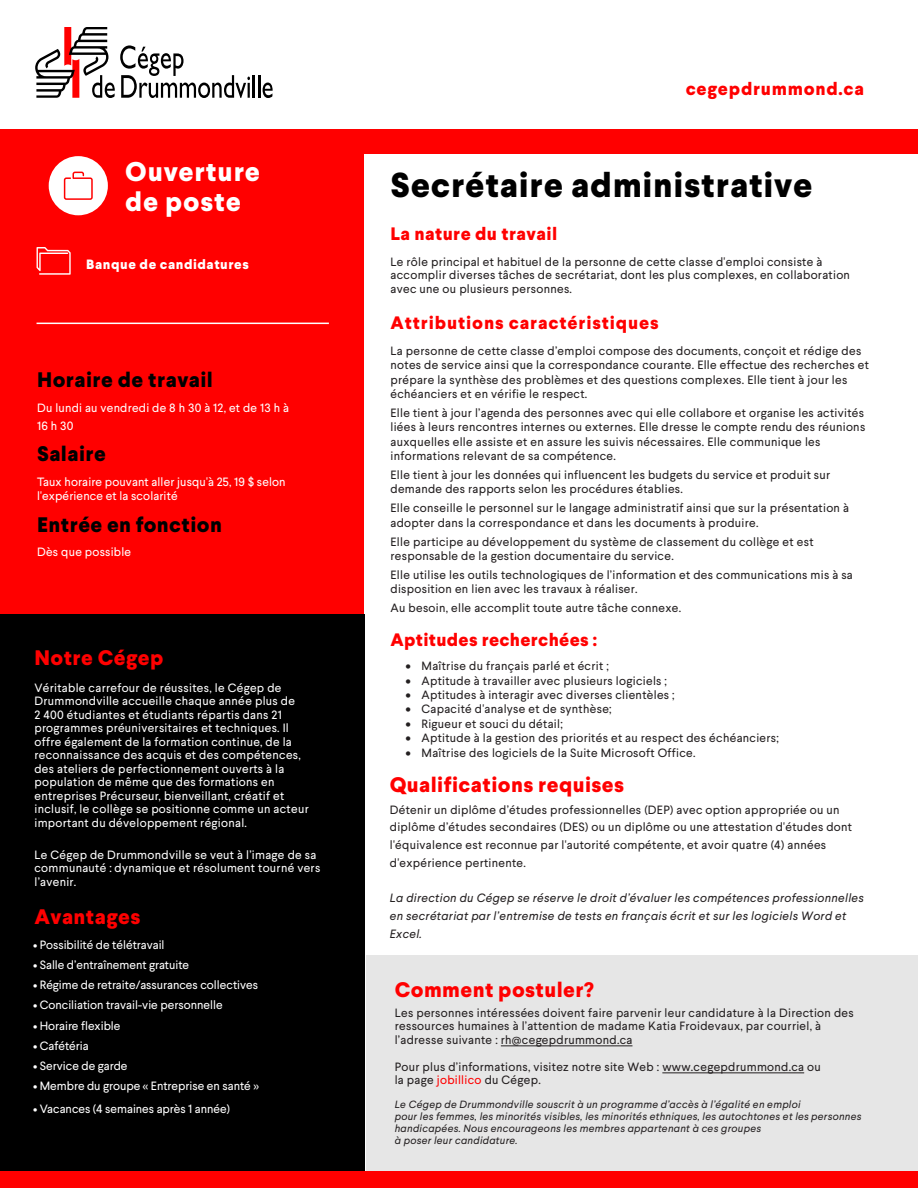
<style>
.page{position:relative;width:918px;height:1188px;background:#fff}
.page>*{position:absolute;margin:0;border:0;box-sizing:border-box;transform-origin:0 0}
.t1{font:800 34.5px "Larsseit";letter-spacing:.02em;color:#000}
.t2{font:800 27px/30px "Larsseit";letter-spacing:.03em;color:#fff}
.t3{font:800 21px "Larsseit";letter-spacing:.02em;color:#f00}
.t4{font:800 21px "Larsseit";letter-spacing:.02em;color:#000}
.t5{font:800 18px "Larsseit";letter-spacing:.04em;color:#f00}
.t6{font:800 18px "Larsseit";letter-spacing:.015em;color:#f00}
.t7{font:12px/14.4px "Larsseit";letter-spacing:.025em;color:#231f20}
.t8{font:12px/13.5px "Larsseit";letter-spacing:.025em;color:#fff}
.t9{font:12px "Larsseit";color:#fff}
.t10{font:italic 12px/17.7px "Larsseit";letter-spacing:.025em;color:#231f20}
.t11{font:italic 10.5px/12px "Larsseit";letter-spacing:.025em;color:#231f20}
.s1{color:#f00}
</style>
<div class="page">
<hr style="left:253px;top:75px;width:2px;height:23px;background:#000">
<hr style="left:258px;top:75px;width:2px;height:23px;background:#000">
<svg style="left:263px;top:83px;width:10px;height:15px"></svg>
<svg style="left:35px;top:27px;width:215px;height:71px"></svg>
<div style="left:0;top:130px;width:918px;height:559px;background:#f00"></div>
<div style="left:364px;top:154px;width:554px;height:617px;background:#fff"></div>
<div style="left:0;top:615px;width:364px;height:573px;background:#000"></div>
<div style="left:367px;top:955px;width:551px;height:217px;background:#e6e6e6"></div>
<div style="left:0;top:1172px;width:918px;height:16px;background:#f00"></div>
<div style="left:49px;top:156px;width:59px;height:59px;background:#fff;border-radius:50%"></div>
<svg style="left:63px;top:171px;width:30px;height:29px"></svg>
<hr style="left:37px;top:323px;width:292px;height:1px;background:#fff">
<svg style="left:37px;top:247px;width:34px;height:28px"></svg>
<hr style="left:501px;top:1046px;width:131px;height:1px;background:#231f20">
<hr style="left:662px;top:1073px;width:142px;height:1px;background:#231f20">
<p class="t2" style="left:125px;top:157px;width:136px">Ouverture de poste</p>
<p class="t4" style="left:37px;top:366px;width:177px">Horaire de travail</p>
<p class="t8" style="left:37px;top:398px;width:253px;line-height:18px">Du lundi au vendredi de 8 h 30 à 12, et de 13 h à<br>16 h 30</p>
<p class="t4" style="left:37px;top:440px;width:70px">Salaire</p>
<p class="t8" style="left:37px;top:475px;width:250px;line-height:14.4px">Taux horaire pouvant aller jusqu'à 25, 19 $ selon l'expérience et la scolarité</p>
<p class="t4" style="left:37px;top:511px;width:186px">Entrée en fonction</p>
<p class="t8" style="left:37px;top:545px;width:96px">Dès que possible</p>
<p class="t3" style="left:34px;top:644px;width:131px">Notre Cégep</p>
<p class="t8" style="left:34px;top:681px;width:276px">Véritable carrefour de réussites, le Cégep de Drummondville accueille chaque année plus de<br>2 400 étudiantes et étudiants répartis dans 21 programmes préuniversitaires et techniques. Il offre également de la formation continue, de la reconnaissance des acquis et des compétences, des ateliers de perfectionnement ouverts à la population de même que des formations en entreprises Précurseur, bienveillant, créatif et inclusif, le collège se positionne comme un acteur important du développement régional.</p>
<p class="t8" style="left:34px;top:848px;width:287px">Le Cégep de Drummondville se veut à l’image de sa communauté : dynamique et résolument tourné vers l’avenir.</p>
<p class="t3" style="left:34px;top:903px;width:107px">Avantages</p>
<p class="t9" style="left:33px;top:937px;width:133px">• Possibilité de télétravail</p>
<p class="t9" style="left:33px;top:957px;width:158px">• Salle d’entraînement gratuite</p>
<p class="t9" style="left:33px;top:977px;width:226px">• Régime de retraite/assurances collectives</p>
<p class="t9" style="left:33px;top:998px;width:191px">• Conciliation travail-vie personnelle</p>
<p class="t9" style="left:33px;top:1018px;width:89px">• Horaire flexible</p>
<p class="t9" style="left:33px;top:1038px;width:57px">• Cafétéria</p>
<p class="t9" style="left:33px;top:1058px;width:96px">• Service de garde</p>
<p class="t9" style="left:33px;top:1078px;width:227px">• Membre du groupe « Entreprise en santé »</p>
<p class="t9" style="left:33px;top:1101px;width:199px">• Vacances (4 semaines après 1 année)</p>
<p class="t5" style="left:686px;top:77px;width:180px">cegepdrummond.ca</p>
<p class="t1" style="left:391px;top:162px;width:423px">Secrétaire administrative</p>
<p class="t5" style="left:391px;top:222px;width:168px">La nature du travail</p>
<p class="t7" style="left:391px;top:255px;width:461px;line-height:13.6px">Le rôle principal et habituel de la personne de cette classe d'emploi consiste à accomplir diverses tâches de secrétariat, dont les plus complexes, en collaboration avec une ou plusieurs personnes.</p>
<p class="t5" style="left:391px;top:311px;width:270px">Attributions caractéristiques</p>
<p class="t7" style="left:391px;top:343px;width:480px">La personne de cette classe d’emploi compose des documents, conçoit et rédige des notes de service ainsi que la correspondance courante. Elle effectue des recherches et prépare la synthèse des problèmes et des questions complexes. Elle tient à jour les échéanciers et en vérifie le respect.</p>
<p class="t7" style="left:391px;top:405px;width:476px">Elle tient à jour l’agenda des personnes avec qui elle collabore et organise les activités liées à leurs rencontres internes ou externes. Elle dresse le compte rendu des réunions auxquelles elle assiste et en assure les suivis nécessaires. Elle communique les informations relevant de sa compétence.</p>
<p class="t7" style="left:391px;top:468px;width:441px">Elle tient à jour les données qui influencent les budgets du service et produit sur demande des rapports selon les procédures établies.</p>
<p class="t7" style="left:391px;top:501px;width:460px">Elle conseille le personnel sur le langage administratif ainsi que sur la présentation à adopter dans la correspondance et dans les documents à produire.</p>
<p class="t7" style="left:391px;top:534px;width:424px">Elle participe au développement du système de classement du collège et est responsable de la gestion documentaire du service.</p>
<p class="t7" style="left:391px;top:567px;width:464px">Elle utilise les outils technologiques de l’information et des communications mis à sa disposition en lien avec les travaux à réaliser.</p>
<p class="t7" style="left:391px;top:601px;width:292px">Au besoin, elle accomplit toute autre tâche connexe.</p>
<p class="t6" style="left:391px;top:627px;width:208px">Aptitudes recherchées :</p>
<p class="t7" style="left:406px;top:659px;width:205px">• Maîtrise du français parlé et écrit ;</p>
<p class="t7" style="left:406px;top:673px;width:263px">• Aptitude à travailler avec plusieurs logiciels ;</p>
<p class="t7" style="left:406px;top:687px;width:271px">• Aptitudes à interagir avec diverses clientèles ;</p>
<p class="t7" style="left:406px;top:702px;width:208px">• Capacité d'analyse et de synthèse;</p>
<p class="t7" style="left:406px;top:716px;width:159px">• Rigueur et souci du détail;</p>
<p class="t7" style="left:406px;top:731px;width:375px">• Aptitude à la gestion des priorités et au respect des échéanciers;</p>
<p class="t7" style="left:406px;top:745px;width:292px">• Maîtrise des logiciels de la Suite Microsoft Office.</p>
<p class="t3" style="left:390px;top:771px;width:236px">Qualifications requises</p>
<p class="t7" style="left:390px;top:801px;width:464px;line-height:17.7px">Détenir un diplôme d’études professionnelles (DEP) avec option appropriée ou un diplôme d’études secondaires (DES) ou un diplôme ou une attestation d'études dont l'équivalence est reconnue par l'autorité compétente, et avoir quatre (4) années d'expérience pertinente.</p>
<p class="t10" style="left:390px;top:889px;width:476px">La direction du Cégep se réserve le droit d’évaluer les compétences professionnelles en secrétariat par l’entremise de tests en français écrit et sur les logiciels Word et<br>Excel.</p>
<p class="t3" style="left:395px;top:975px;width:201px">Comment postuler?</p>
<p class="t7" style="left:395px;top:1006px;width:461px;line-height:13.5px">Les personnes intéressées doivent faire parvenir leur candidature à la Direction des ressources humaines à l’attention de madame Katia Froidevaux, par courriel, à l’adresse suivante : rh@cegepdrummond.ca</p>
<p class="t7" style="left:395px;top:1060px;width:428px;line-height:13.5px">Pour plus d’informations, visitez notre site Web : www.cegepdrummond.ca ou la page <span class="s1">jobillico</span> du Cégep.</p>
<p class="t11" style="left:395px;top:1099px;width:468px">Le Cégep de Drummondville souscrit à un programme d’accès à l’égalité en emploi<br>pour les femmes, les minorités visibles, les minorités ethniques, les autochtones et les personnes handicapées. Nous encourageons les membres appartenant à ces groupes<br>à poser leur candidature.</p>
</div>
